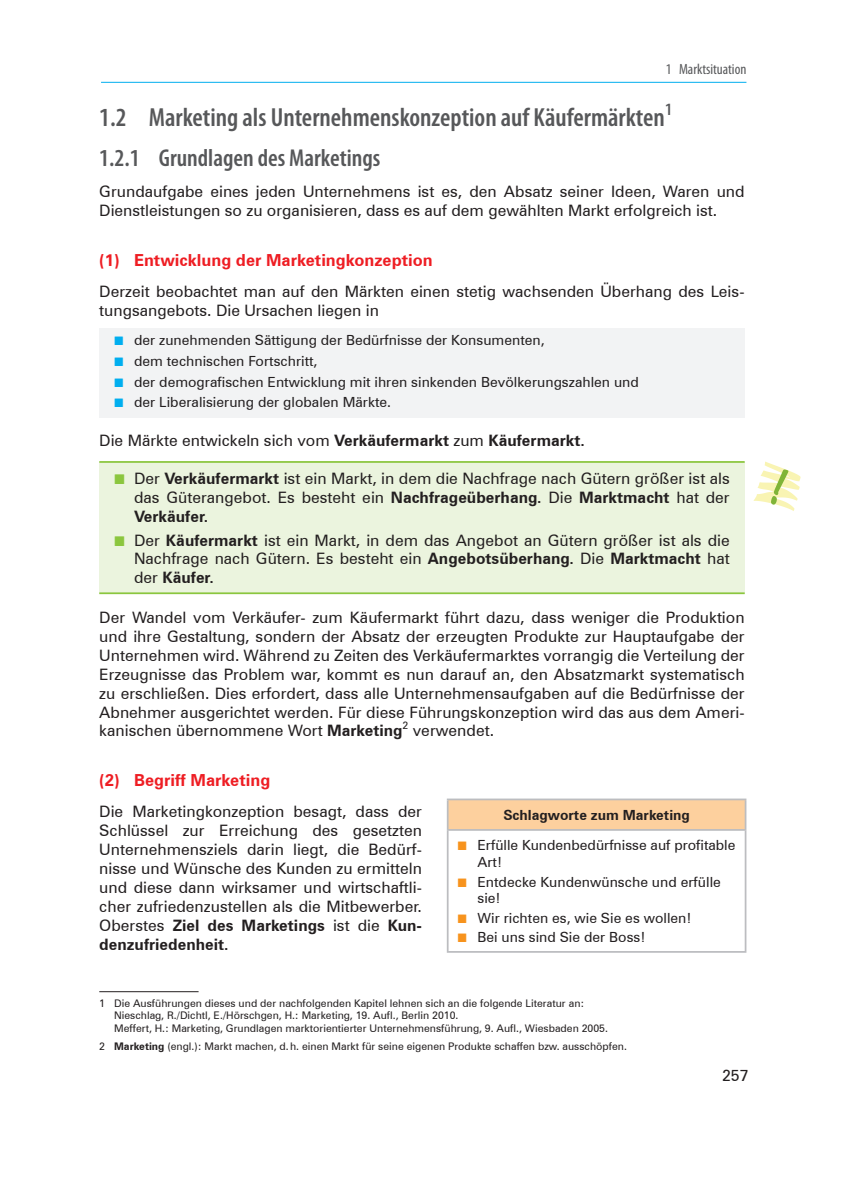
<style>
.page{position:relative;width:844px;height:1191px;background:#fff}
.page>*{position:absolute;margin:0;border:0;box-sizing:border-box;transform-origin:0 0}
.t1{font:600 condensed 26.25px "Myriad Pro";color:#57585a}
.t2{font:600 condensed 24.5px "Myriad Pro";color:#57585a}
.t3{font:700 16.62px "Zurich BT";color:#ee1d23}
.Fließtext{font:15.75px/18.9px "Zurich BT";color:#231f20;text-align:justify}
.Kolumnentitel_rechts{font:condensed 14.88px "Myriad Pro";color:#57585a}
.t4{font:14px/16.8px "Zurich BT";color:#231f20}
.Tabellenkopf{font:700 14px "Zurich BT";color:#231f20}
.Fußnote{font:10.5px "Zurich BT";color:#231f20}
.s1{font-family:"Uni Math";font-size:12.25px;color:#00aeef}
.s2{font-weight:700}
.s3{font-family:"Uni Math";font-size:14px;color:#8bc63e}
.s4{font-family:"Uni Math";font-size:12.25px;color:#f7931d}
</style>
<div class="page">
<hr style="left:101px;top:82px;width:645px;height:1px;background:#00aeef">
<div style="left:99px;top:328px;width:645px;height:28px;background:#f2f3f4"></div>
<div style="left:99px;top:349px;width:645px;height:28px;background:#f2f3f4"></div>
<div style="left:99px;top:369px;width:645px;height:28px;background:#f2f3f4"></div>
<div style="left:99px;top:390px;width:645px;height:28px;background:#f2f3f4"></div>
<div style="left:99px;top:462px;width:645px;height:131px;background:#ebf4de"></div>
<hr style="left:99px;top:461px;width:645px;height:2px;background:#8bc63e">
<hr style="left:99px;top:592px;width:645px;height:2px;background:#8bc63e">
<hr style="left:99px;top:991px;width:99px;height:1px;background:#231f20">
<svg style="left:753px;top:461px;width:47px;height:50px"></svg>
<div style="left:447px;top:799px;width:298px;height:31px;background:#fdd09e"></div>
<hr style="left:446px;top:798px;width:300px;height:2px;background:#bcbdc0">
<hr style="left:446px;top:800px;width:2px;height:29px;background:#bcbdc0">
<hr style="left:744px;top:800px;width:2px;height:29px;background:#bcbdc0">
<hr style="left:446px;top:829px;width:300px;height:1px;background:#bcbdc0">
<hr style="left:446px;top:830px;width:2px;height:121px;background:#bcbdc0">
<hr style="left:744px;top:830px;width:2px;height:121px;background:#bcbdc0">
<hr style="left:446px;top:951px;width:300px;height:1px;background:#bcbdc0">
<p class="Kolumnentitel_rechts" style="left:665px;top:61px;width:82px">1 Marktsituation</p>
<p class="t1" style="left:99px;top:103px;width:574px">1.2 Marketing als Unternehmenskonzeption auf Käufermärkten<sup>1</sup></p>
<p class="t2" style="left:99px;top:144px;width:282px">1.2.1 Grundlagen des Marketings</p>
<p class="Fließtext" style="left:99px;top:182px;width:646px">Grundaufgabe eines jeden Unternehmens ist es, den Absatz seiner Ideen, Waren und<br>Dienstleistungen so zu organisieren, dass es auf dem gewählten Markt erfolgreich ist.</p>
<p class="t3" style="left:99px;top:250px;width:335px">(1) Entwicklung der Marketingkonzeption</p>
<p class="Fließtext" style="left:99px;top:282px;width:646px">Derzeit beobachtet man auf den Märkten einen stetig wachsenden Überhang des Leis&shy;tungsangebots. Die Ursachen liegen in</p>
<p class="t4" style="left:114px;top:331px;width:432px"><span class="s1">■</span> der zunehmenden Sättigung der Bedürfnisse der Konsumenten,</p>
<p class="t4" style="left:114px;top:352px;width:205px"><span class="s1">■</span> dem technischen Fortschritt,</p>
<p class="t4" style="left:114px;top:373px;width:526px"><span class="s1">■</span> der demografischen Entwicklung mit ihren sinkenden Bevölkerungszahlen und</p>
<p class="t4" style="left:114px;top:394px;width:278px"><span class="s1">■</span> der Liberalisierung der globalen Märkte.</p>
<p class="Fließtext" style="left:99px;top:431px;width:487px">Die Märkte entwickeln sich vom <span class="s2">Verkäufermarkt</span> zum <span class="s2">Käufermarkt.</span></p>
<p class="Fließtext" style="left:134px;top:468px;width:597px;text-indent:-20px"><span class="s3">■</span> Der <span class="s2">Verkäufermarkt</span> ist ein Markt, in dem die Nachfrage nach Gütern größer ist als das Güterangebot. Es besteht ein <span class="s2">Nachfrageüberhang.</span> Die <span class="s2">Marktmacht</span> hat der <span class="s2">Verkäufer.</span></p>
<p class="Fließtext" style="left:134px;top:530px;width:597px;text-indent:-20px"><span class="s3">■</span> Der <span class="s2">Käufermarkt</span> ist ein Markt, in dem das Angebot an Gütern größer ist als die Nachfrage nach Gütern. Es besteht ein <span class="s2">Angebotsüberhang.</span> Die <span class="s2">Marktmacht</span> hat der <span class="s2">Käufer.</span></p>
<p class="Fließtext" style="left:99px;top:608px;width:646px">Der Wandel vom Verkäufer- zum Käufermarkt führt dazu, dass weniger die Produktion und ihre Gestaltung, sondern der Absatz der erzeugten Produkte zur Hauptaufgabe der Unternehmen wird. Während zu Zeiten des Verkäufermarktes vorrangig die Verteilung der Erzeugnisse das Problem war, kommt es nun darauf an, den Absatzmarkt systematisch zu erschließen. Dies erfordert, dass alle Unternehmensaufgaben auf die Bedürfnisse der Abnehmer ausgerichtet werden. Für diese Führungskonzeption wird das aus dem Ameri&shy;kanischen übernommene Wort <span class="s2">Marketing</span><sup>2</sup> verwendet.</p>
<p class="t3" style="left:99px;top:770px;width:172px">(2) Begriff Marketing</p>
<p class="Fließtext" style="left:99px;top:802px;width:324px">Die Marketingkonzeption besagt, dass der Schlüssel zur Erreichung des gesetzten Unternehmensziels darin liegt, die Bedürf&shy;nisse und Wünsche des Kunden zu ermitteln und diese dann wirksamer und wirtschaftli&shy;cher zufriedenzustellen als die Mitbewerber.<br>Oberstes <span class="s2">Ziel des Marketings</span> ist die <span class="s2">Kun&shy;denzufriedenheit.</span></p>
<p class="Tabellenkopf" style="left:503px;top:806px;width:188px">Schlagworte zum Marketing</p>
<p class="t4" style="left:477px;top:837px;width:259px;text-indent:-20px"><span class="s4">■</span> Erfülle Kundenbedürfnisse auf profitable<br>Art!</p>
<p class="t4" style="left:477px;top:873px;width:245px;text-indent:-20px"><span class="s4">■</span> Entdecke Kundenwünsche und erfülle sie!</p>
<p class="t4" style="left:457px;top:909px;width:235px"><span class="s4">■</span> Wir richten es, wie Sie es wollen!</p>
<p class="t4" style="left:457px;top:928px;width:189px"><span class="s4">■</span> Bei uns sind Sie der Boss!</p>
<p class="Fußnote" style="left:99px;top:996px;width:486px">1 Die Ausführungen dieses und der nachfolgenden Kapitel lehnen sich an die folgende Literatur an:</p>
<p class="Fußnote" style="left:114px;top:1009px;width:345px">Nieschlag, R./Dichtl, E./Hörschgen, H.: Marketing, 19. Aufl., Berlin 2010.</p>
<p class="Fußnote" style="left:114px;top:1022px;width:495px">Meffert, H.: Marketing, Grundlagen marktorientierter Unternehmensführung, 9. Aufl., Wiesbaden 2005.</p>
<p class="Fußnote" style="left:99px;top:1039px;width:529px">2 <span class="s2">Marketing</span> (engl.): Markt machen, d.h. einen Markt für seine eigenen Produkte schaffen bzw. ausschöpfen.</p>
<p class="Fließtext" style="left:722px;top:1066px;width:28px">257</p>
</div>
